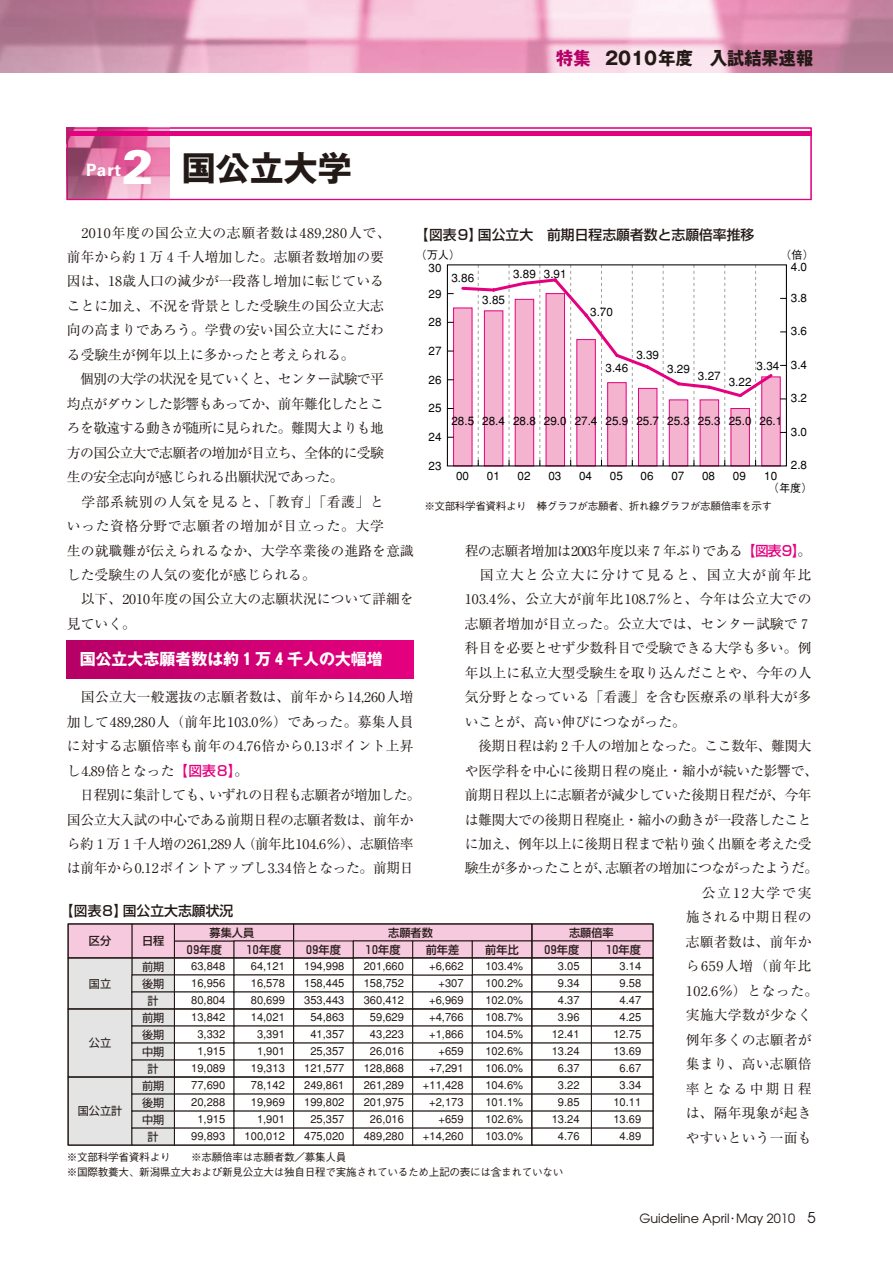
<style>
.page{position:relative;width:893px;height:1262px;background:#fff}
.page>*{position:absolute;margin:0;border:0;box-sizing:border-box;transform-origin:0 0}
.t1{font:700 34.05px "Gothic MB101";color:#231916}
.t2{font:700 18.15px "Gothic MB101";color:#231916;scale:.95 1}
.t3{font:700 16.95px "Univers";color:#fff}
.t4{font:700 15.9px "Gothic MB101";color:#fff}
.t5{font:13.8px/24.5px "Ryumin";color:#231916}
.t6{font:13.8px/24.5px "Ryumin";letter-spacing:-.035em;color:#231916}
.t7{font:500 13.8px "Shin Go";color:#231916}
.t8{font:13.8px "Ryumin";letter-spacing:.02em;color:#231916}
.t9{font:13.8px "Ryumin";letter-spacing:-.045em;color:#231916}
.t10{font:13.8px "Ryumin";letter-spacing:-.04em;color:#231916}
.t11{font:13.8px "Ryumin";letter-spacing:.095em;color:#231916}
.t12{font:13.8px "Ryumin";letter-spacing:.055em;color:#231916}
.t13{font:13.8px "Ryumin";letter-spacing:.125em;color:#231916}
.t14{font:13.8px "Ryumin";letter-spacing:.155em;color:#231916}
.t15{font:12.75px "Avant Garde";color:#231916}
.t16{font:500 11.7px/25.5px "Gothic BBB";color:#000}
.t17{font:500 11.1px/17px "Gothic BBB";color:#231916;text-align:center}
.t18{font:500 11.1px "Shin Go";color:#231916}
.t19{font:11.1px/17px "Shin Go";color:#231916;text-align:center}
.t20{font:500 11.1px "Gothic BBB";color:#000}
.t21{font:500 10.65px/14.9px "Gothic BBB";letter-spacing:-.03em;color:#231916}
.s1{font-family:"Univers";font-weight:900;font-size:47.85px;color:#fff}
.s2{color:#b60066}
.s3{font-family:"Shin Go";font-weight:500;color:#e4007f}
.s4{font-family:"Ryumin";font-weight:300}
.s5{font-size:14.85px}
</style>
<div class="page">
<svg style="left:67px;top:923px;width:587px;height:223px"></svg>
<img style="left:0;top:0;width:892px;height:72px">
<img style="left:69px;top:130px;width:100px;height:68px">
<hr style="left:67px;top:132px;width:744px;height:4px;background:#e4007f">
<div style="left:67px;top:128px;width:744px;height:72px;border:1px solid #e4007f"></div>
<div style="left:67px;top:640px;width:346px;height:38px;background:linear-gradient(to right,#b70067,#e5007f)"></div>
<div style="left:453px;top:308px;width:19px;height:158px;background:#f4b4d0;border:1px solid #e4007f"></div>
<svg style="left:459px;top:265px;width:327px;height:201px"></svg>
<h1 class="t1" style="left:122px;top:155px;width:231px"><span class="s1">2</span> 国公立大学</h1>
<p class="t3" style="left:86px;top:163px;width:36px">Part</p>
<h2 class="t2" style="left:556px;top:51px;width:272px"><span class="s2">特集</span> 2010年度　入試結果速報</h2>
<p class="t5" style="left:67px;top:222px;width:325px;text-indent:14px">2010年度の国公立大の志願者数は489,280人で、前年から約１万４千人増加した。志願者数増加の要因は、18歳人口の減少が一段落し増加に転じていることに加え、不況を背景とした受験生の国公立大志向の高まりであろう。学費の安い国公立大にこだわる受験生が例年以上に多かったと考えられる。</p>
<p class="t5" style="left:67px;top:369px;width:318px;text-align:justify;text-indent:13px">個別の大学の状況を見ていくと、センター試験で平均点がダウンした影響もあってか、前年難化したところを敬遠する動きが随所に見られた。難関大よりも地方の国公立大で志願者の増加が目立ち、全体的に受験生の安全志向が感じられる出願状況であった。</p>
<p class="t5" style="left:67px;top:491px;width:348px;text-indent:14px">学部系統別の人気を見ると、「教育」「看護」と<br>いった資格分野で志願者の増加が目立った。大学<br>生の就職難が伝えられるなか、大学卒業後の進路を意識した受験生の人気の変化が感じられる。</p>
<p class="t5" style="left:67px;top:589px;width:348px;text-indent:14px">以下、2010年度の国公立大の志願状況について詳細を見ていく。</p>
<p class="t7" style="left:415px;top:229px;width:340px">【図表9】国公立大　前期日程志願者数と志願倍率推移</p>
<p class="t20" style="left:415px;top:250px;width:46px">（万人）</p>
<p class="t20" style="left:780px;top:250px;width:35px">（倍）</p>
<p class="t16" style="left:790px;top:256px;width:18px">4.0</p>
<p class="t16" style="left:790px;top:286px;width:18px">3.8</p>
<p class="t16" style="left:790px;top:319px;width:18px">3.6</p>
<p class="t16" style="left:790px;top:353px;width:18px">3.4</p>
<p class="t16" style="left:790px;top:386px;width:18px">3.2</p>
<p class="t16" style="left:790px;top:420px;width:18px">3.0</p>
<p class="t16" style="left:790px;top:453px;width:18px">2.8</p>
<p class="t16" style="left:428px;top:256px;width:15px">30<br>29</p>
<p class="t16" style="left:428px;top:311px;width:15px">28</p>
<p class="t16" style="left:428px;top:339px;width:15px">27</p>
<p class="t16" style="left:428px;top:368px;width:15px">26</p>
<p class="t16" style="left:428px;top:397px;width:15px">25</p>
<p class="t16" style="left:428px;top:425px;width:15px">24</p>
<p class="t16" style="left:428px;top:454px;width:15px">23</p>
<p class="t16" style="left:513px;top:262px;width:24px">3.89</p>
<p class="t16" style="left:544px;top:262px;width:24px">3.91</p>
<p class="t16" style="left:451px;top:266px;width:24px">3.86</p>
<p class="t16" style="left:482px;top:288px;width:24px">3.85</p>
<p class="t16" style="left:590px;top:300px;width:24px">3.70</p>
<p class="t16" style="left:636px;top:343px;width:24px">3.39</p>
<p class="t16" style="left:756px;top:354px;width:24px">3.34</p>
<p class="t16" style="left:605px;top:356px;width:24px">3.46</p>
<p class="t16" style="left:667px;top:357px;width:24px">3.29</p>
<p class="t16" style="left:698px;top:364px;width:24px">3.27</p>
<p class="t16" style="left:728px;top:370px;width:24px">3.22</p>
<p class="t16" style="left:451px;top:409px;width:24px">28.5</p>
<p class="t16" style="left:482px;top:409px;width:24px">28.4</p>
<p class="t16" style="left:513px;top:409px;width:24px">28.8</p>
<p class="t16" style="left:544px;top:409px;width:24px">29.0</p>
<p class="t16" style="left:574px;top:409px;width:24px">27.4</p>
<p class="t16" style="left:605px;top:409px;width:24px">25.9</p>
<p class="t16" style="left:636px;top:409px;width:24px">25.7</p>
<p class="t16" style="left:667px;top:409px;width:24px">25.3</p>
<p class="t16" style="left:698px;top:409px;width:24px">25.3</p>
<p class="t16" style="left:728px;top:409px;width:55px">25.0 26.1</p>
<p class="t16" style="left:456px;top:464px;width:15px">00</p>
<p class="t16" style="left:487px;top:464px;width:15px">01</p>
<p class="t16" style="left:517px;top:464px;width:15px">02</p>
<p class="t16" style="left:548px;top:464px;width:15px">03</p>
<p class="t16" style="left:579px;top:464px;width:15px">04</p>
<p class="t16" style="left:610px;top:464px;width:15px">05</p>
<p class="t16" style="left:640px;top:464px;width:15px">06</p>
<p class="t16" style="left:671px;top:464px;width:15px">07</p>
<p class="t16" style="left:702px;top:464px;width:15px">08</p>
<p class="t16" style="left:732px;top:464px;width:15px">09</p>
<p class="t16" style="left:764px;top:464px;width:15px">10</p>
<p class="t20" style="left:767px;top:483px;width:46px">（年度）</p>
<p class="t21" style="left:424px;top:500px;width:349px">※文部科学省資料より　棒グラフが志願者、折れ線グラフが志願倍率を示す</p>
<p class="t9" style="left:465px;top:545px;width:348px">程の志願者増加は2003年度以来７年ぶりである<span class="s3">【図表9】</span>。</p>
<p class="t11" style="left:480px;top:570px;width:333px">国立大と公立大に分けて見ると、国立大が前年比</p>
<p class="t8" style="left:465px;top:594px;width:348px">103.4％、公立大が前年比108.7％と、今年は公立大での</p>
<p class="t5" style="left:465px;top:613px;width:348px">志願者増加が目立った。公立大では、センター試験で７</p>
<p class="t5" style="left:465px;top:638px;width:348px">科目を必要とせず少数科目で受験できる大学も多い。例</p>
<p class="t5" style="left:465px;top:662px;width:348px">年以上に私立大型受験生を取り込んだことや、今年の人</p>
<p class="t5" style="left:465px;top:686px;width:348px">気分野となっている「看護」を含む医療系の単科大が多</p>
<p class="t5" style="left:465px;top:711px;width:223px">いことが、高い伸びにつながった。</p>
<p class="t6" style="left:478px;top:735px;width:335px">後期日程は約２千人の増加となった。ここ数年、難関大</p>
<p class="t5" style="left:465px;top:760px;width:355px">や医学科を中心に後期日程の廃止・縮小が続いた影響で、</p>
<p class="t6" style="left:465px;top:784px;width:348px">前期日程以上に志願者が減少していた後期日程だが、今年</p>
<p class="t6" style="left:465px;top:809px;width:348px">は難関大での後期日程廃止・縮小の動きが一段落したこと</p>
<p class="t6" style="left:465px;top:833px;width:348px">に加え、例年以上に後期日程まで粘り強く出願を考えた受</p>
<p class="t10" style="left:465px;top:863px;width:355px">験生が多かったことが、志願者の増加につながったようだ。</p>
<p class="t13" style="left:701px;top:888px;width:111px">公立12大学で実</p>
<p class="t5" style="left:686px;top:906px;width:127px">施される中期日程の</p>
<p class="t5" style="left:686px;top:931px;width:127px">志願者数は、前年か</p>
<p class="t12" style="left:686px;top:961px;width:127px">ら659人増（前年比</p>
<p class="t5" style="left:686px;top:980px;width:134px">102.6％）となった。</p>
<p class="t5" style="left:686px;top:1004px;width:127px">実施大学数が少なく</p>
<p class="t5" style="left:686px;top:1029px;width:127px">例年多くの志願者が</p>
<p class="t5" style="left:686px;top:1053px;width:127px">集まり、高い志願倍</p>
<p class="t14" style="left:686px;top:1083px;width:127px">率となる中期日程</p>
<p class="t5" style="left:686px;top:1102px;width:127px">は、隔年現象が起き</p>
<p class="t5" style="left:686px;top:1127px;width:127px">やすいという一面も</p>
<p class="t4" style="left:80px;top:653px;width:304px">国公立大志願者数は約１万４千人の大幅増</p>
<p class="t5" style="left:67px;top:686px;width:348px;text-align:justify;text-indent:14px">国公立大一般選抜の志願者数は、前年から14,260人増加して489,280人（前年比103.0％）であった。募集人員に対する志願倍率も前年の4.76倍から0.13ポイント上昇し4.89倍となった<span class="s3">【図表8】</span>。</p>
<p class="t6" style="left:67px;top:784px;width:355px;text-indent:13px">日程別に集計しても、いずれの日程も志願者が増加した。国公立大入試の中心である前期日程の志願者数は、前年から約１万１千人増の261,289人（前年比104.6％）、志願倍率は前年から0.12ポイントアップし3.34倍となった。前期日</p>
<p class="t7" style="left:60px;top:905px;width:175px">【図表8】国公立大志願状況</p>
<p class="t18" style="left:388px;top:928px;width:46px">志願者数</p>
<p class="t18" style="left:209px;top:928px;width:46px">募集人員</p>
<p class="t18" style="left:569px;top:928px;width:46px">志願倍率</p>
<p class="t18" style="left:89px;top:936px;width:24px">区分</p>
<p class="t18" style="left:142px;top:936px;width:24px">日程</p>
<p class="t18" style="left:426px;top:945px;width:35px">前年差</p>
<p class="t17" style="left:423px;top:959px;width:42px;text-align:right">+6,662 +307 +6,969 +4,766 +1,866 +659 +7,291 +11,428 +2,173 +659 +14,260</p>
<p class="t17" style="left:551px;top:959px;width:29px">3.05<br>9.34<br>4.37<br>3.96<br>12.41<br>13.24<br>6.37<br>3.22<br>9.85<br>13.24<br>4.76</p>
<p class="t17" style="left:613px;top:959px;width:29px">3.14<br>9.58<br>4.47<br>4.25<br>12.75<br>13.69<br>6.67<br>3.34<br>10.11<br>13.69<br>4.89</p>
<p class="t18" style="left:184px;top:945px;width:39px">０９年度</p>
<p class="t18" style="left:244px;top:945px;width:39px">１０年度</p>
<p class="t18" style="left:303px;top:945px;width:39px">０９年度</p>
<p class="t18" style="left:363px;top:945px;width:39px">１０年度</p>
<p class="t18" style="left:541px;top:945px;width:13px">０</p>
<p class="t18" style="left:485px;top:945px;width:35px">前年比</p>
<p class="t18" style="left:548px;top:945px;width:33px">９年度</p>
<p class="t18" style="left:603px;top:945px;width:39px">１０年度</p>
<p class="t19" style="left:142px;top:959px;width:24px">前期後期計前期後期中期計前期後期中期計</p>
<p class="t17" style="left:191px;top:959px;width:36px">63,848<br>16,956<br>80,804<br>13,842<br>3,332<br>1,915<br>19,089<br>77,690<br>20,288<br>1,915<br>99,893</p>
<p class="t17" style="left:244px;top:959px;width:42px;text-align:right">64,121<br>16,578<br>80,699<br>14,021<br>3,391<br>1,901<br>19,313<br>78,142<br>19,969<br>1,901<br>100,012</p>
<p class="t17" style="left:364px;top:959px;width:42px">201,660<br>158,752<br>360,412<br>59,629<br>43,223<br>26,016<br>128,868<br>261,289<br>201,975<br>26,016<br>489,280</p>
<p class="t17" style="left:304px;top:959px;width:42px">194,998<br>158,445<br>353,443<br>54,863<br>41,357<br>25,357<br>121,577<br>249,861<br>199,802<br>25,357<br>475,020</p>
<p class="t17" style="left:485px;top:959px;width:39px;text-align:justify">103.4% 100.2% 102.0% 108.7% 104.5% 102.6% 106.0% 104.6% 101.1% 102.6% 103.0%</p>
<p class="t19" style="left:89px;top:976px;width:24px">国立</p>
<p class="t19" style="left:89px;top:1035px;width:24px">公立</p>
<p class="t19" style="left:78px;top:1103px;width:46px">国公立計</p>
<p class="t21" style="left:67px;top:1151px;width:498px">※文部科学省資料より　　※志願倍率は志願者数／募集人員<br>※国際教養大、新潟県立大および新見公立大は独自日程で実施されているため上記の表には含まれていない</p>
<p class="t15" style="left:639px;top:1213px;width:178px">Guideline April<span class="s4">･</span>May 2010 <span class="s5">5</span></p>
</div>
